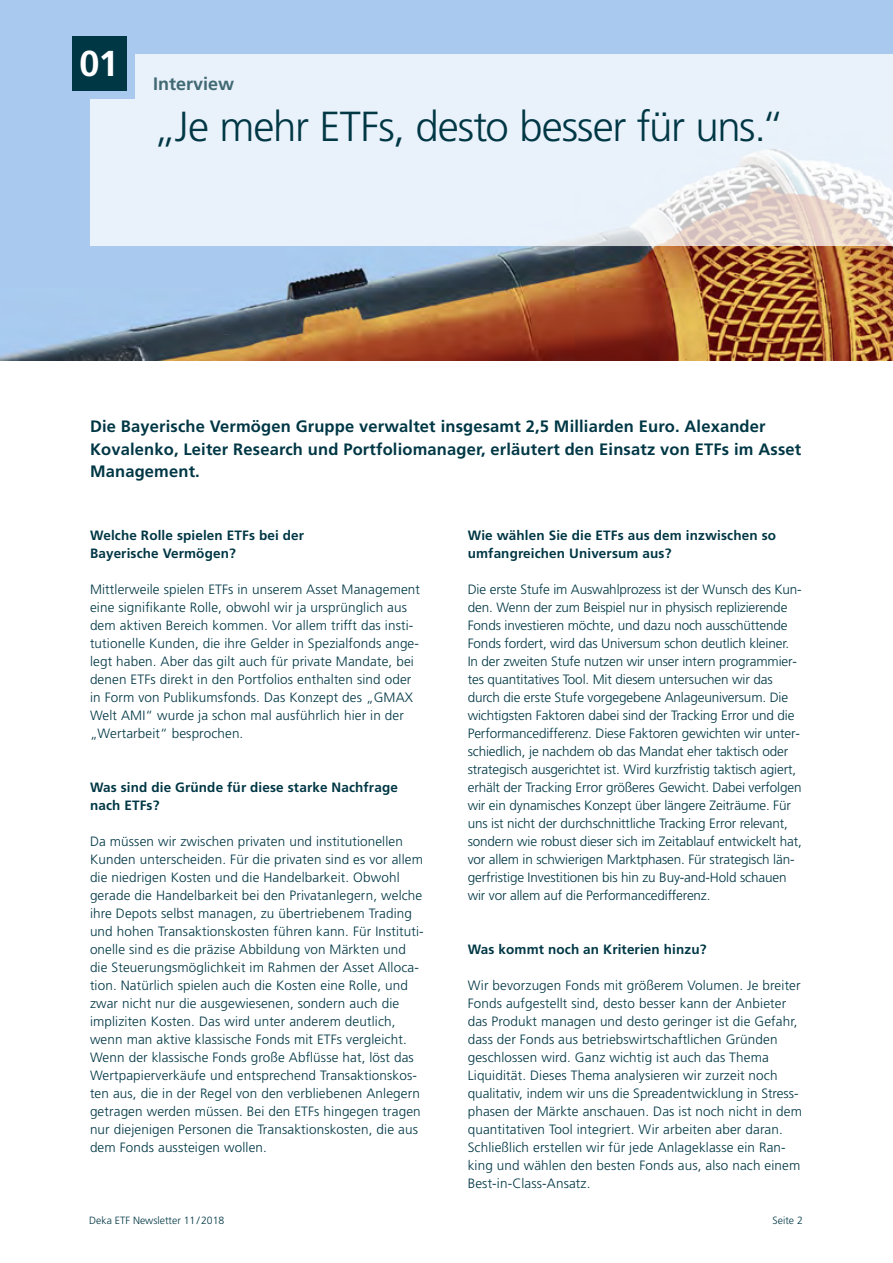
<style>
.page{position:relative;width:893px;height:1263px;background:#fff}
.page>*{position:absolute;margin:0;border:0;box-sizing:border-box;transform-origin:0 0}
.t1{font:300 42px "Deka Frutiger OTPS";letter-spacing:-.025em;color:#003745}
.t2{font:700 18px "Deka Frutiger OTPS";color:#406974}
.t3{font:700 16.5px/22.5px "Deka Frutiger OTPS";letter-spacing:.01em;color:#003745}
.t4{font:300 13.5px/18px "Deka Frutiger OTPS";letter-spacing:.01em;color:#003745}
.t5{font:300 13.5px/18px "Deka Frutiger OTPS";letter-spacing:-.01em;color:#003745}
.t6{font:700 13.5px/18px "Deka Frutiger OTPS";letter-spacing:.01em;color:#003745}
.t7{font:300 10.5px "Deka Frutiger OTPS";color:#003745}
</style>
<div class="page">
<img style="left:0;top:0;width:893px;height:360px">
<div style="left:72px;top:36px;width:54px;height:54px;background:#003745"></div>
<svg style="left:90px;top:54px;width:803px;height:192px;background:#e6edf4"></svg>
<h2 class="t2" style="left:79px;top:73px;width:156px"><sup>01</sup> Interview</h2>
<h1 class="t1" style="left:153px;top:101px;width:633px">„Je mehr ETFs, desto besser für uns.“</h1>
<p class="t3" style="left:90px;top:415px;width:713px">Die Bayerische Vermögen Gruppe verwaltet insgesamt 2,5 Milliarden Euro. Alexander<br>Kovalenko, Leiter Research und Portfoliomanager, erläutert den Einsatz von ETFs im Asset<br>Management.</p>
<p class="t6" style="left:90px;top:526px;width:216px">Welche Rolle spielen ETFs bei der<br>Bayerische Vermögen?</p>
<p class="t4" style="left:90px;top:580px;width:332px">Mittlerweile spielen ETFs in unserem Asset Management eine signifikante Rolle, obwohl wir ja ursprünglich aus dem aktiven Bereich kommen. Vor allem trifft das insti&shy;tutionelle Kunden, die ihre Gelder in Spezialfonds ange&shy;legt haben. Aber das gilt auch für private Mandate, bei denen ETFs direkt in den Portfolios enthalten sind oder in Form von Publikumsfonds. Das Konzept des „GMAX Welt AMI“ wurde ja schon mal ausführlich hier in der „Wertarbeit“ besprochen.</p>
<p class="t6" style="left:90px;top:778px;width:309px">Was sind die Gründe für diese starke Nachfrage nach ETFs?</p>
<p class="t4" style="left:90px;top:832px;width:335px">Da müssen wir zwischen privaten und institutionellen Kunden unterscheiden. Für die privaten sind es vor allem die niedrigen Kosten und die Handelbarkeit. Obwohl gerade die Handelbarkeit bei den Privatanlegern, welche ihre Depots selbst managen, zu übertriebenem Trading und hohen Transaktionskosten führen kann. Für Instituti&shy;onelle sind es die präzise Abbildung von Märkten und die Steuerungsmöglichkeit im Rahmen der Asset Alloca&shy;tion. Natürlich spielen auch die Kosten eine Rolle, und zwar nicht nur die ausgewiesenen, sondern auch die impliziten Kosten. Das wird unter anderem deutlich, wenn man aktive klassische Fonds mit ETFs vergleicht.<br>Wenn der klassische Fonds große Abflüsse hat, löst das Wertpapierverkäufe und entsprechend Transaktionskos&shy;ten aus, die in der Regel von den verbliebenen Anlegern getragen werden müssen. Bei den ETFs hingegen tragen nur diejenigen Personen die Transaktionskosten, die aus dem Fonds aussteigen wollen.</p>
<p class="t6" style="left:468px;top:526px;width:310px">Wie wählen Sie die ETFs aus dem inzwischen so umfangreichen Universum aus?</p>
<p class="t5" style="left:468px;top:580px;width:336px">Die erste Stufe im Auswahlprozess ist der Wunsch des Kun&shy;den. Wenn der zum Beispiel nur in physisch replizierende Fonds investieren möchte, und dazu noch ausschüttende Fonds fordert, wird das Universum schon deutlich kleiner.<br>In der zweiten Stufe nutzen wir unser intern programmier&shy;tes quantitatives Tool. Mit diesem untersuchen wir das durch die erste Stufe vorgegebene Anlageuniversum. Die wichtigsten Faktoren dabei sind der Tracking Error und die Performancedifferenz. Diese Faktoren gewichten wir unter&shy;schiedlich, je nachdem ob das Mandat eher taktisch oder strategisch ausgerichtet ist. Wird kurzfristig taktisch agiert, erhält der Tracking Error größeres Gewicht. Dabei verfolgen wir ein dynamisches Konzept über längere Zeiträume. Für uns ist nicht der durchschnittliche Tracking Error relevant, sondern wie robust dieser sich im Zeitablauf entwickelt hat, vor allem in schwierigen Marktphasen. Für strategisch län&shy;gerfristige Investitionen bis hin zu Buy-and-Hold schauen wir vor allem auf die Performancedifferenz.</p>
<p class="t6" style="left:468px;top:940px;width:240px">Was kommt noch an Kriterien hinzu?</p>
<p class="t4" style="left:468px;top:976px;width:336px">Wir bevorzugen Fonds mit größerem Volumen. Je breiter Fonds aufgestellt sind, desto besser kann der Anbieter das Produkt managen und desto geringer ist die Gefahr, dass der Fonds aus betriebswirtschaftlichen Gründen geschlossen wird. Ganz wichtig ist auch das Thema Liquidität. Dieses Thema analysieren wir zurzeit noch qualitativ, indem wir uns die Spreadentwicklung in Stress&shy;phasen der Märkte anschauen. Das ist noch nicht in dem quantitativen Tool integriert. Wir arbeiten aber daran.<br>Schließlich erstellen wir für jede Anlageklasse ein Ran&shy;king und wählen den besten Fonds aus, also nach einem Best-in-Class-Ansatz.</p>
<p class="t7" style="left:89px;top:1214px;width:137px">Deka ETF Newsletter 11/2018</p>
<p class="t7" style="left:773px;top:1214px;width:32px">Seite 2</p>
</div>
